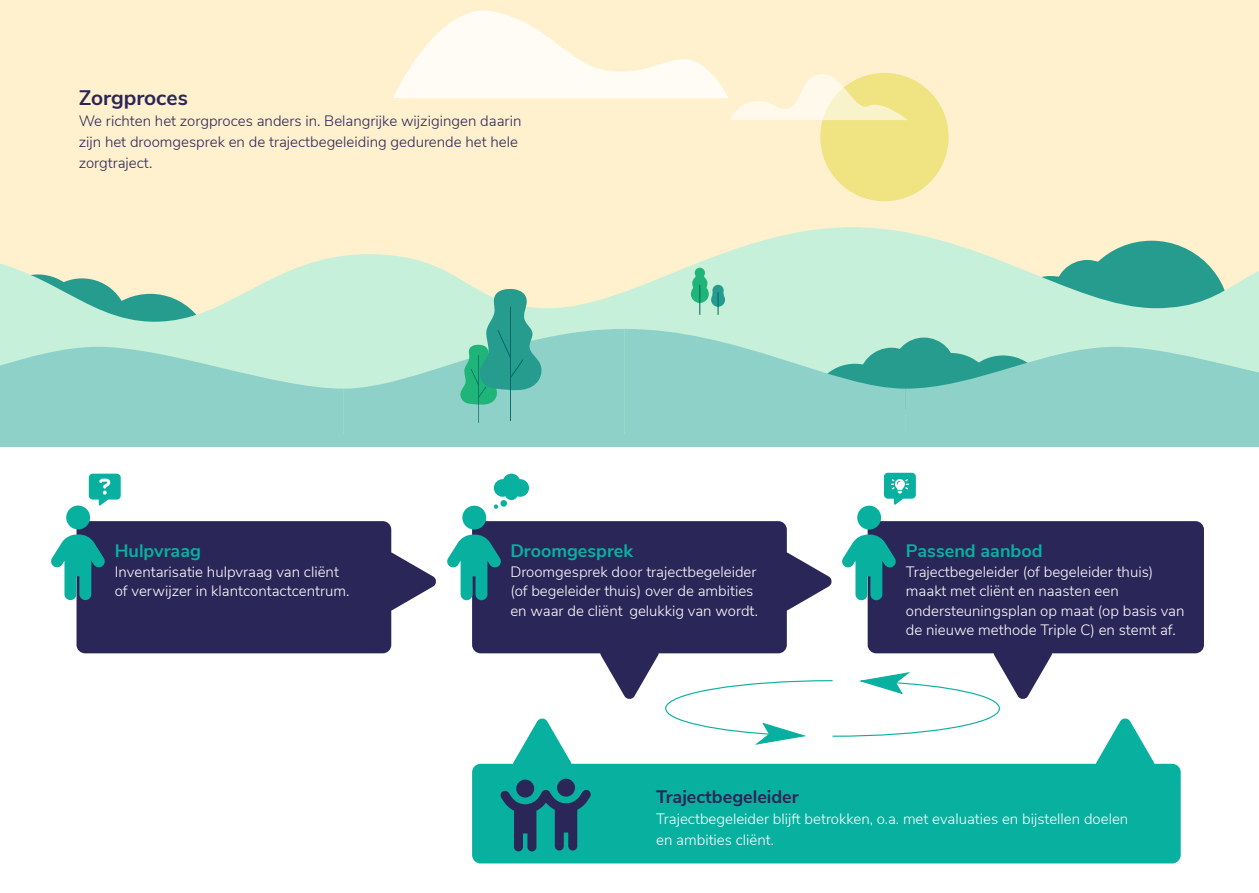
<style>
.page{position:relative;width:1259px;height:893px;background:#fff}
.page>*{position:absolute;margin:0;border:0;box-sizing:border-box;transform-origin:0 0}
.t1{font:700 21px "Nunito Sans";color:#2b2658}
.t2{font:700 18px "Nunito Sans";color:#08b0a0}
.t3{font:700 18px "Nunito Sans";color:#2b2658}
.t4{font:300 15px/19.5px "Nunito Sans";color:#fff}
.t5{font:300 15px/21px "Nunito Sans";color:#2b2658}
</style>
<div class="page">
<div style="left:0;top:0;width:906px;height:446px;background:#fff0ce"></div>
<div style="left:906px;top:0;width:353px;height:446px;background:#fff0ce"></div>
<div style="left:820px;top:73px;width:128px;height:128px;background:#f0e381;border-radius:50%"></div>
<svg style="left:393px;top:11px;width:515px;height:109px"></svg>
<svg style="left:852px;top:227px;width:305px;height:14px"></svg>
<svg style="left:762px;top:227px;width:90px;height:14px"></svg>
<div style="left:0;top:435px;width:1259px;height:11px;background:#8dd1c8"></div>
<svg style="left:0;top:241px;width:1259px;height:194px;background:#aadcca"></svg>
<div style="left:77px;top:521px;width:314px;height:132px;background:#2b2658;border-radius:9px"></div>
<svg style="left:391px;top:551px;width:45px;height:61px"></svg>
<div style="left:472px;top:521px;width:315px;height:132px;background:#2b2658;border-radius:9px"></div>
<svg style="left:786px;top:551px;width:46px;height:61px"></svg>
<div style="left:867px;top:521px;width:337px;height:132px;background:#2b2658;border-radius:9px"></div>
<div style="left:66px;top:506px;width:24px;height:23px;background:#08b0a0;border-radius:50%"></div>
<svg style="left:51px;top:534px;width:54px;height:66px"></svg>
<svg style="left:89px;top:474px;width:32px;height:32px"></svg>
<svg style="left:884px;top:473px;width:32px;height:32px"></svg>
<div style="left:462px;top:506px;width:24px;height:24px;background:#08b0a0;border-radius:50%"></div>
<svg style="left:447px;top:535px;width:54px;height:65px"></svg>
<div style="left:857px;top:506px;width:24px;height:24px;background:#08b0a0;border-radius:50%"></div>
<svg style="left:842px;top:535px;width:54px;height:65px"></svg>
<svg style="left:494px;top:474px;width:35px;height:35px"></svg>
<svg style="left:598px;top:646px;width:455px;height:99px"></svg>
<div style="left:472px;top:764px;width:708px;height:99px;background:#08b0a0;border-radius:9px"></div>
<svg style="left:511px;top:718px;width:62px;height:46px"></svg>
<svg style="left:1094px;top:718px;width:62px;height:46px"></svg>
<div style="left:516px;top:780px;width:18px;height:17px;background:#2b2658;border-radius:50%"></div>
<div style="left:557px;top:779px;width:18px;height:18px;background:#2b2658;border-radius:50%"></div>
<svg style="left:500px;top:789px;width:91px;height:62px"></svg>
<h1 class="t1" style="left:79px;top:82px;width:111px">Zorgproces</h1>
<p class="t5" style="left:79px;top:109px;width:444px">We richten het zorgproces anders in. Belangrijke wijzigingen daarin zijn het droomgesprek en de trajectbegeleiding gedurende het hele zorgtraject.</p>
<p class="t2" style="left:115px;top:538px;width:88px">Hulpvraag</p>
<p class="t4" style="left:115px;top:561px;width:236px">Inventarisatie hulpvraag van cliënt of verwijzer in klantcontactcentrum.</p>
<p class="t2" style="left:510px;top:538px;width:124px">Droomgesprek</p>
<p class="t4" style="left:510px;top:561px;width:249px">Droomgesprek door trajectbegeleider (of begeleider thuis) over de ambities en waar de cliënt gelukkig van wordt.</p>
<p class="t2" style="left:906px;top:538px;width:138px">Passend aanbod</p>
<p class="t4" style="left:906px;top:561px;width:280px">Trajectbegeleider (of begeleider thuis) maakt met cliënt en naasten een ondersteuningsplan op maat (op basis van de nieuwe methode Triple C) en stemt af.</p>
<p class="t3" style="left:656px;top:783px;width:144px">Trajectbegeleider</p>
<p class="t4" style="left:656px;top:807px;width:474px;line-height:21px">Trajectbegeleider blijft betrokken, o.a. met evaluaties en bijstellen doelen en ambities cliënt.</p>
</div>
